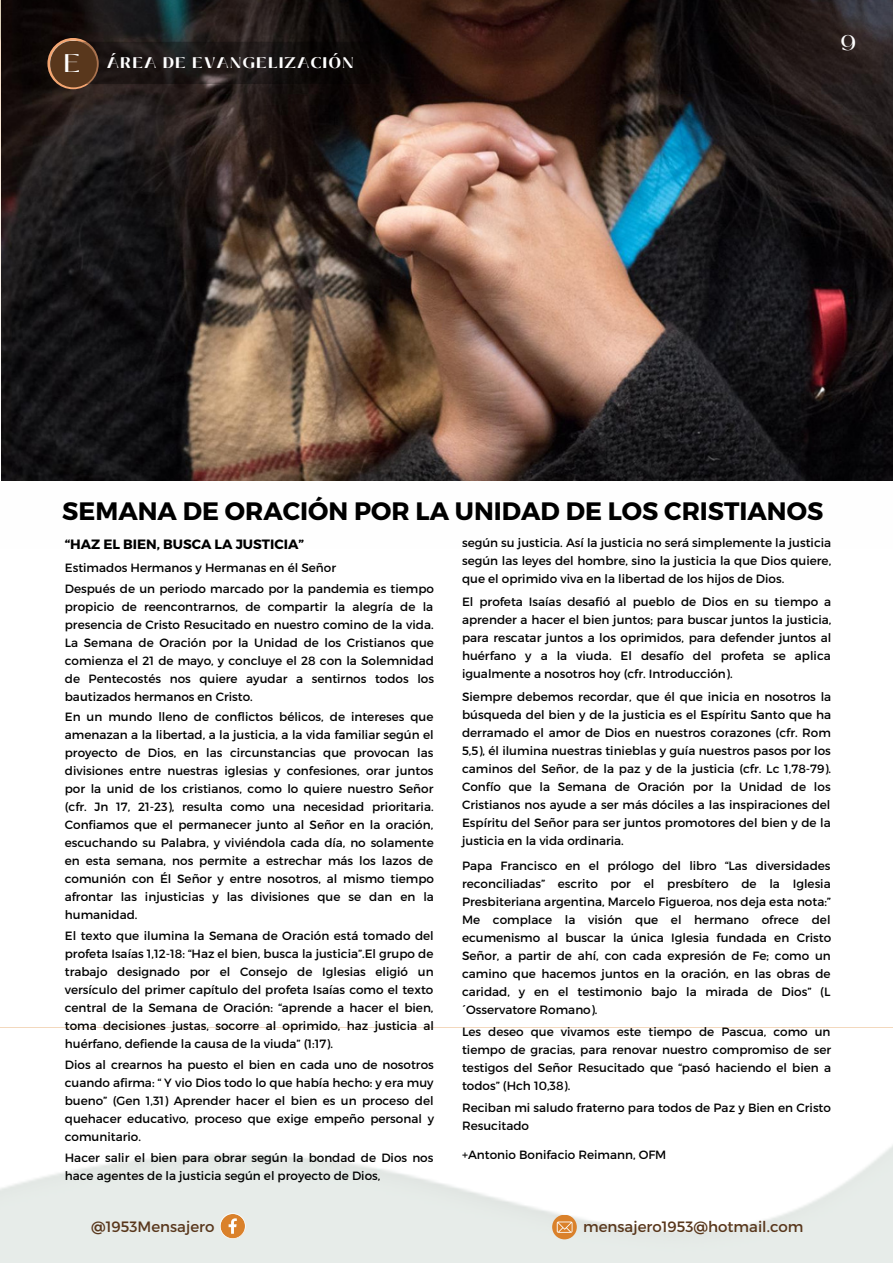
<style>
.page{position:relative;width:893px;height:1264px;background:#fff}
.page>*{position:absolute;margin:0;border:0;box-sizing:border-box;transform-origin:0 0}
.t1{font:700 25.2px "Montserrat";color:#000}
.t2{font:500 21px "Black Mango";color:#fefefe}
.t3{font:800 15.3px "Black Mango";letter-spacing:.11em;color:#fff}
.t4{font:15px "Montserrat";color:#59371c}
.t5{font:700 13.5px "Montserrat";color:#000}
.t6{font:12px/18px "Montserrat";color:#000;text-align:justify}
.s1{font-weight:500;font-size:25.5px}
</style>
<div class="page">
<img style="left:0;top:1027px;width:892px;height:235px">
<svg style="left:220px;top:1213px;width:26px;height:25px"></svg>
<img style="left:1px;top:0;width:891px;height:480px">
<svg style="left:552px;top:1214px;width:24px;height:25px"></svg>
<svg style="left:556px;top:1221px;width:16px;height:11px"></svg>
<svg style="left:47px;top:38px;width:52px;height:51px"></svg>
<svg style="left:76px;top:42px;width:295px;height:42px;background:#1a1513"></svg>
<div style="left:50px;top:41px;width:47px;height:46px;background:#59371c;border-radius:50%"></div>
<p class="t3" style="left:64px;top:51px;width:291px"><span class="s1">E</span> ÁREA DE EVANGELIZACIÓN</p>
<h2 class="t2" style="left:840px;top:26px;width:17px">9</h2>
<h1 class="t1" style="left:62px;top:494px;width:762px">SEMANA DE ORACIÓN POR LA UNIDAD DE LOS CRISTIANOS</h1>
<p class="t5" style="left:65px;top:535px;width:241px">“HAZ EL BIEN, BUSCA LA JUSTICIA”</p>
<p class="t6" style="left:65px;top:558px;width:273px">Estimados Hermanos y Hermanas en él Señor</p>
<p class="t6" style="left:462px;top:533px;width:370px">según su justicia. Así la justicia no será simplemente la justicia según las leyes del hombre, sino la justicia la que Dios quiere, que el oprimido viva en la libertad de los hijos de Dios.</p>
<p class="t6" style="left:65px;top:579px;width:371px">Después de un periodo marcado por la pandemia es tiempo propicio de reencontrarnos, de compartir la alegría de la presencia de Cristo Resucitado en nuestro comino de la vida.<br>La Semana de Oración por la Unidad de los Cristianos que comienza el 21 de mayo, y concluye el 28 con la Solemnidad de Pentecostés nos quiere ayudar a sentirnos todos los bautizados hermanos en Cristo.</p>
<p class="t6" style="left:65px;top:707px;width:370px">En un mundo lleno de conflictos bélicos, de intereses que amenazan a la libertad, a la justicia, a la vida familiar según el proyecto de Dios, en las circunstancias que provocan las divisiones entre nuestras iglesias y confesiones, orar juntos por la unid de los cristianos, como lo quiere nuestro Señor (cfr. Jn 17, 21-23), resulta como una necesidad prioritaria.<br>Confiamos que el permanecer junto al Señor en la oración, escuchando su Palabra, y viviéndola cada día, no solamente en esta semana, nos permite a estrechar más los lazos de comunión con Él Señor y entre nosotros, al mismo tiempo afrontar las injusticias y las divisiones que se dan en la humanidad.</p>
<p class="t6" style="left:65px;top:925px;width:371px">El texto que ilumina la Semana de Oración está tomado del profeta Isaías 1,12-18: “Haz el bien, busca la justicia”.El grupo de trabajo designado por el Consejo de Iglesias eligió un versículo del primer capítulo del profeta Isaías como el texto central de la Semana de Oración: “aprende a hacer el bien, toma decisiones justas, socorre al oprimido, haz justicia al huérfano, defiende la causa de la viuda” (1:17).</p>
<p class="t6" style="left:65px;top:1055px;width:371px">Dios al crearnos ha puesto el bien en cada uno de nosotros cuando afirma: “ Y vio Dios todo lo que había hecho: y era muy bueno” (Gen 1,31) Aprender hacer el bien es un proceso del quehacer educativo, proceso que exige empeño personal y comunitario.</p>
<p class="t6" style="left:462px;top:592px;width:371px">El profeta Isaías desafió al pueblo de Dios en su tiempo a aprender a hacer el bien juntos; para buscar juntos la justicia, para rescatar juntos a los oprimidos, para defender juntos al huérfano y a la viuda. El desafío del profeta se aplica igualmente a nosotros hoy (cfr. Introducción).</p>
<p class="t6" style="left:462px;top:686px;width:371px">Siempre debemos recordar, que él que inicia en nosotros la búsqueda del bien y de la justicia es el Espíritu Santo que ha derramado el amor de Dios en nuestros corazones (cfr. Rom 5,5), él ilumina nuestras tinieblas y guía nuestros pasos por los caminos del Señor, de la paz y de la justicia (cfr. Lc 1,78-79).<br>Confío que la Semana de Oración por la Unidad de los Cristianos nos ayude a ser más dóciles a las inspiraciones del Espíritu del Señor para ser juntos promotores del bien y de la justicia en la vida ordinaria.</p>
<p class="t6" style="left:462px;top:855px;width:370px">Papa Francisco en el prólogo del libro “Las diversidades reconciliadas” escrito por el presbítero de la Iglesia Presbiteriana argentina, Marcelo Figueroa, nos deja esta nota:” Me complace la visión que el hermano ofrece del ecumenismo al buscar la única Iglesia fundada en Cristo Señor, a partir de ahí, con cada expresión de Fe; como un camino que hacemos juntos en la oración, en las obras de caridad, y en el testimonio bajo la mirada de Dios” (L ´Osservatore Romano).</p>
<p class="t6" style="left:462px;top:1022px;width:370px">Les deseo que vivamos este tiempo de Pascua, como un tiempo de gracias, para renovar nuestro compromiso de ser testigos del Señor Resucitado que “pasó haciendo el bien a todos” (Hch 10,38).</p>
<p class="t6" style="left:462px;top:1098px;width:370px">Reciban mi saludo fraterno para todos de Paz y Bien en Cristo<br>Resucitado</p>
<p class="t6" style="left:65px;top:1147px;width:370px">Hacer salir el bien para obrar según la bondad de Dios nos</p>
<p class="t6" style="left:462px;top:1145px;width:206px">+Antonio Bonifacio Reimann, OFM</p>
<p class="t6" style="left:65px;top:1165px;width:317px">hace agentes de la justicia según el proyecto de Dios,</p>
<p class="t4" style="left:91px;top:1216px;width:125px">@1953Mensajero</p>
<p class="t4" style="left:583px;top:1216px;width:222px">mensajero1953@hotmail.com</p>
</div>
